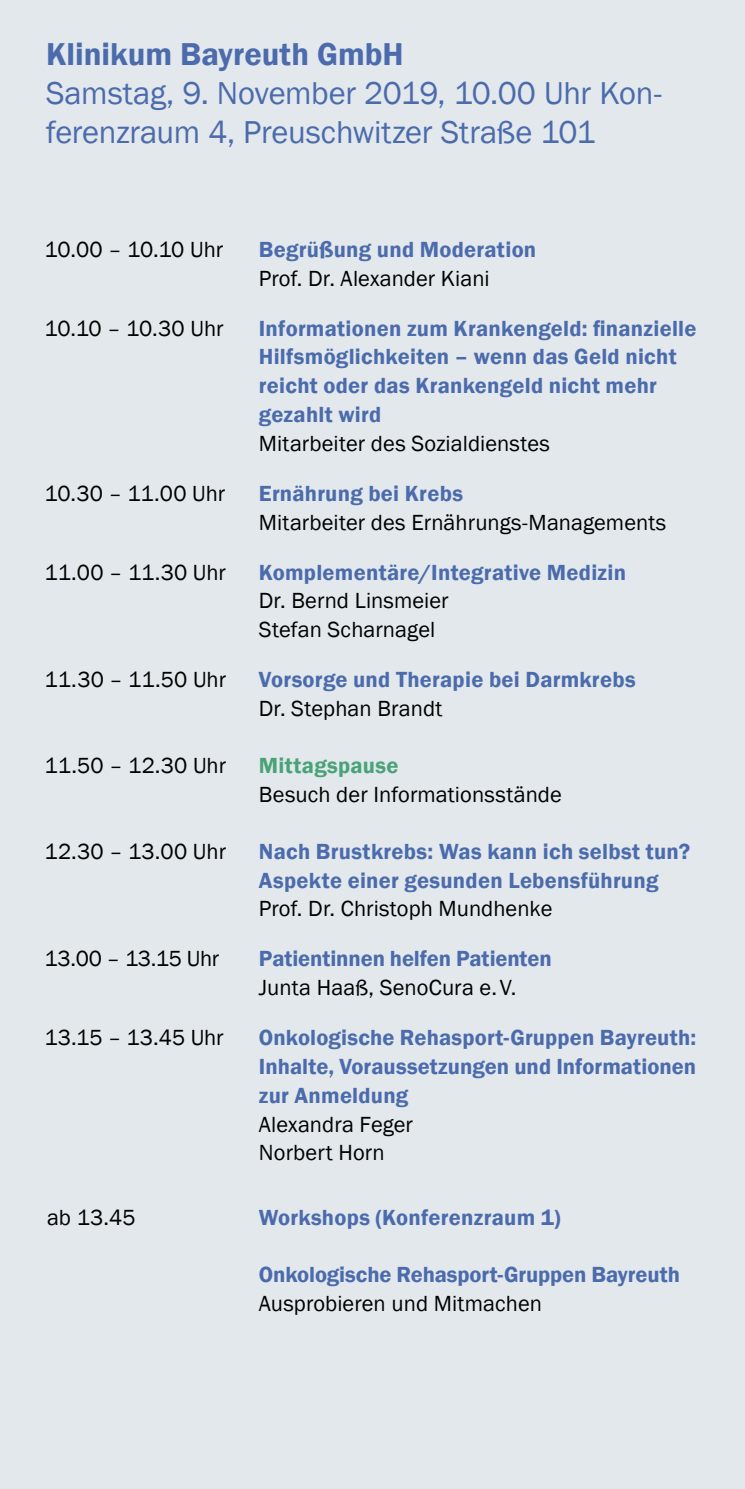
<style>
.page{position:relative;width:745px;height:1489px;background:#fff}
.page>*{position:absolute;margin:0;border:0;box-sizing:border-box;transform-origin:0 0}
.t1{font:32.5px/38.8px "Franklin Gothic";letter-spacing:-.01em;color:#4b6bad}
.t2{font:600 32.5px "Franklin Gothic";color:#4b6bad}
.t3{font:600 22.5px/28.8px "Franklin Gothic";letter-spacing:.01em;color:#4b6bad}
.t4{font:22.5px/28.8px "Franklin Gothic";color:#000}
.t5{font:600 22.5px "Franklin Gothic";letter-spacing:.01em;color:#49a278}
</style>
<div class="page">
<div style="left:0;top:0;width:744px;height:1488px;background:#e2e8eb"></div>
<h1 class="t2" style="left:46px;top:36px;width:359px">Klinikum Bayreuth GmbH</h1>
<h1 class="t1" style="left:46px;top:73px;width:616px">Samstag, 9. November 2019, 10.00 Uhr Kon&shy;ferenzraum 4, Preuschwitzer Straße 101</h1>
<p class="t4" style="left:45px;top:234px;width:180px">10.00 – 10.10 Uhr</p>
<p class="t3" style="left:259px;top:234px;width:279px">Begrüßung und Moderation</p>
<p class="t4" style="left:259px;top:263px;width:232px">Prof. Dr. Alexander Kiani</p>
<p class="t4" style="left:45px;top:313px;width:180px">10.10 – 10.30 Uhr</p>
<p class="t3" style="left:259px;top:313px;width:439px">Informationen zum Krankengeld: nanzielle Hilfsmöglichkeiten – wenn das Geld nicht reicht oder das Krankengeld nicht mehr gezahlt wird</p>
<p class="t4" style="left:259px;top:428px;width:292px">Mitarbeiter des Sozialdienstes</p>
<p class="t4" style="left:45px;top:478px;width:182px">10.30 – 11.00 Uhr</p>
<p class="t3" style="left:259px;top:478px;width:205px">Ernährung bei Krebs</p>
<p class="t4" style="left:259px;top:507px;width:409px">Mitarbeiter des Ernährungs-Managements</p>
<p class="t4" style="left:45px;top:557px;width:183px">11.00 – 11.30 Uhr</p>
<p class="t3" style="left:259px;top:557px;width:368px">Komplementäre/Integrative Medizin</p>
<p class="t4" style="left:259px;top:586px;width:191px">Dr. Bernd Linsmeier<br>Stefan Scharnagel</p>
<p class="t4" style="left:45px;top:665px;width:183px">11.30 – 11.50 Uhr</p>
<p class="t3" style="left:259px;top:665px;width:378px">Vorsorge und Therapie bei Darmkrebs</p>
<p class="t4" style="left:259px;top:693px;width:185px">Dr. Stephan Brandt</p>
<p class="t4" style="left:45px;top:750px;width:183px">11.50 – 12.30 Uhr</p>
<p class="t5" style="left:259px;top:752px;width:141px">Mittagspause</p>
<p class="t4" style="left:259px;top:779px;width:304px">Besuch der Informationsstände</p>
<p class="t4" style="left:45px;top:836px;width:183px">12.30 – 13.00 Uhr</p>
<p class="t3" style="left:259px;top:836px;width:432px">Nach Brustkrebs: Was kann ich selbst tun?<br>Aspekte einer gesunden Lebensführung</p>
<p class="t4" style="left:259px;top:894px;width:295px">Prof. Dr. Christoph Mundhenke</p>
<p class="t4" style="left:45px;top:944px;width:176px">13.00 – 13.15 Uhr</p>
<p class="t3" style="left:259px;top:944px;width:294px">Patientinnen helfen Patienten</p>
<p class="t4" style="left:259px;top:972px;width:259px">Junta Haaß, SenoCura e. V.</p>
<p class="t4" style="left:45px;top:1022px;width:180px">13.15 – 13.45 Uhr</p>
<p class="t3" style="left:259px;top:1022px;width:438px;text-align:justify">Onkologische Rehasport-Gruppen Bayreuth:<br>Inhalte, Voraussetzungen und Informationen zur Anmeldung</p>
<p class="t4" style="left:259px;top:1109px;width:155px">Alexandra Feger<br>Norbert Horn</p>
<p class="t4" style="left:47px;top:1202px;width:90px">ab 13.45</p>
<p class="t3" style="left:259px;top:1202px;width:303px">Workshops (Konferenzraum 1)</p>
<p class="t3" style="left:259px;top:1259px;width:422px">Onkologische Rehasport-Gruppen Bayreuth</p>
<p class="t4" style="left:259px;top:1288px;width:284px">Ausprobieren und Mitmachen</p>
</div>
